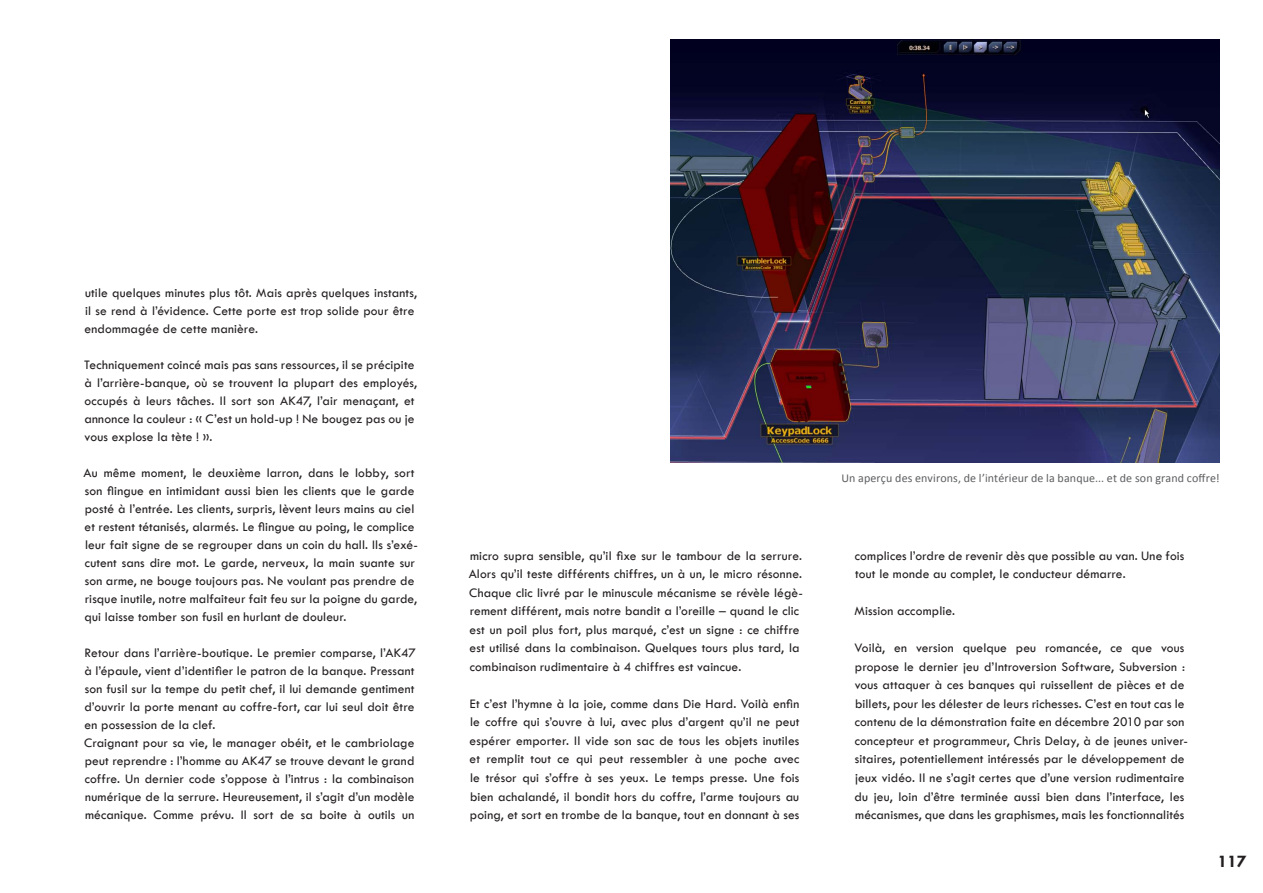
<style>
.page{position:relative;width:1263px;height:893px;background:#fff}
.page>*{position:absolute;margin:0;border:0;box-sizing:border-box;transform-origin:0 0}
.t1{font:700 18px "Tw Cen";color:#231f20}
.paragraphe_15_ans{font:13.5px/18px "Tw Cen";letter-spacing:.01em;color:#231f20}
.calibri_commentaires{font:12px "Calibri";letter-spacing:.01em;color:#5d5e60}
</style>
<div class="page">
<img style="left:671px;top:39px;width:549px;height:423px">
<p class="paragraphe_15_ans" style="left:85px;top:284px;width:334px">utile quelques minutes plus tôt. Mais après quelques instants, il se rend à l’évidence. Cette porte est trop solide pour être endommagée de cette manière.</p>
<p class="paragraphe_15_ans" style="left:84px;top:356px;width:335px">Techniquement coincé mais pas sans ressources, il se précipite à l’arrière-banque, où se trouvent la plupart des employés, occupés à leurs tâches. Il sort son AK47, l’air menaçant, et annonce la couleur : « C’est un hold-up ! Ne bougez pas ou je vous explose la tète ! ».</p>
<p class="paragraphe_15_ans" style="left:84px;top:464px;width:336px">Au même moment, le deuxième larron, dans le lobby, sort son flingue en intimidant aussi bien les clients que le garde posté à l’entrée. Les clients, surpris, lèvent leurs mains au ciel et restent tétanisés, alarmés. Le flingue au poing, le complice leur fait signe de se regrouper dans un coin du hall. Ils s’exé&shy;cutent sans dire mot. Le garde, nerveux, la main suante sur son arme, ne bouge toujours pas. Ne voulant pas prendre de risque inutile, notre malfaiteur fait feu sur la poigne du garde, qui laisse tomber son fusil en hurlant de douleur.</p>
<p class="paragraphe_15_ans" style="left:84px;top:644px;width:333px;text-align:justify">Retour dans l’arrière-boutique. Le premier comparse, l’AK47 à l’épaule, vient d’identifier le patron de la banque. Pressant son fusil sur la tempe du petit chef, il lui demande gentiment d’ouvrir la porte menant au coffre-fort, car lui seul doit être en possession de la clef.</p>
<p class="paragraphe_15_ans" style="left:84px;top:734px;width:332px;text-align:justify">Craignant pour sa vie, le manager obéit, et le cambriolage peut reprendre : l’homme au AK47 se trouve devant le grand coffre. Un dernier code s’oppose à l’intrus : la combinaison numérique de la serrure. Heureusement, il s’agit d’un modèle mécanique. Comme prévu. Il sort de sa boite à outils un</p>
<p class="paragraphe_15_ans" style="left:469px;top:546px;width:336px;line-height:18.6px">micro supra sensible, qu’il fixe sur le tambour de la serrure.<br>Alors qu’il teste différents chiffres, un à un, le micro résonne.<br>Chaque clic livré par le minuscule mécanisme se révèle légè&shy;rement différent, mais notre bandit a l’oreille – quand le clic est un poil plus fort, plus marqué, c’est un signe : ce chiffre est utilisé dans la combinaison. Quelques tours plus tard, la combinaison rudimentaire à 4 chiffres est vaincue.</p>
<p class="paragraphe_15_ans" style="left:470px;top:694px;width:331px;line-height:18.6px;text-align:justify">Et c’est l’hymne à la joie, comme dans Die Hard. Voilà enfin le coffre qui s’ouvre à lui, avec plus d’argent qu’il ne peut espérer emporter. Il vide son sac de tous les objets inutiles et remplit tout ce qui peut ressembler à une poche avec le trésor qui s’offre à ses yeux. Le temps presse. Une fois bien achalandé, il bondit hors du coffre, l’arme toujours au poing, et sort en trombe de la banque, tout en donnant à ses</p>
<p class="calibri_commentaires" style="left:841px;top:470px;width:380px">Un aperçu des environs, de l’intérieur de la banque... et de son grand coffre!</p>
<p class="paragraphe_15_ans" style="left:855px;top:546px;width:331px;line-height:18.6px">complices l’ordre de revenir dès que possible au van. Une fois tout le monde au complet, le conducteur démarre.</p>
<p class="paragraphe_15_ans" style="left:854px;top:602px;width:102px">Mission accomplie.</p>
<p class="paragraphe_15_ans" style="left:854px;top:639px;width:335px;line-height:18.6px">Voilà, en version quelque peu romancée, ce que vous propose le dernier jeu d’Introversion Software, Subversion : vous attaquer à ces banques qui ruissellent de pièces et de billets, pour les délester de leurs richesses. C’est en tout cas le contenu de la démonstration faite en décembre 2010 par son concepteur et programmeur, Chris Delay, à de jeunes univer&shy;sitaires, potentiellement intéressés par le développement de jeux vidéo. Il ne s’agit certes que d’une version rudimentaire du jeu, loin d’être terminée aussi bien dans l’interface, les mécanismes, que dans les graphismes, mais les fonctionnalités</p>
<p class="t1" style="left:1218px;top:850px;width:30px">117</p>
</div>
